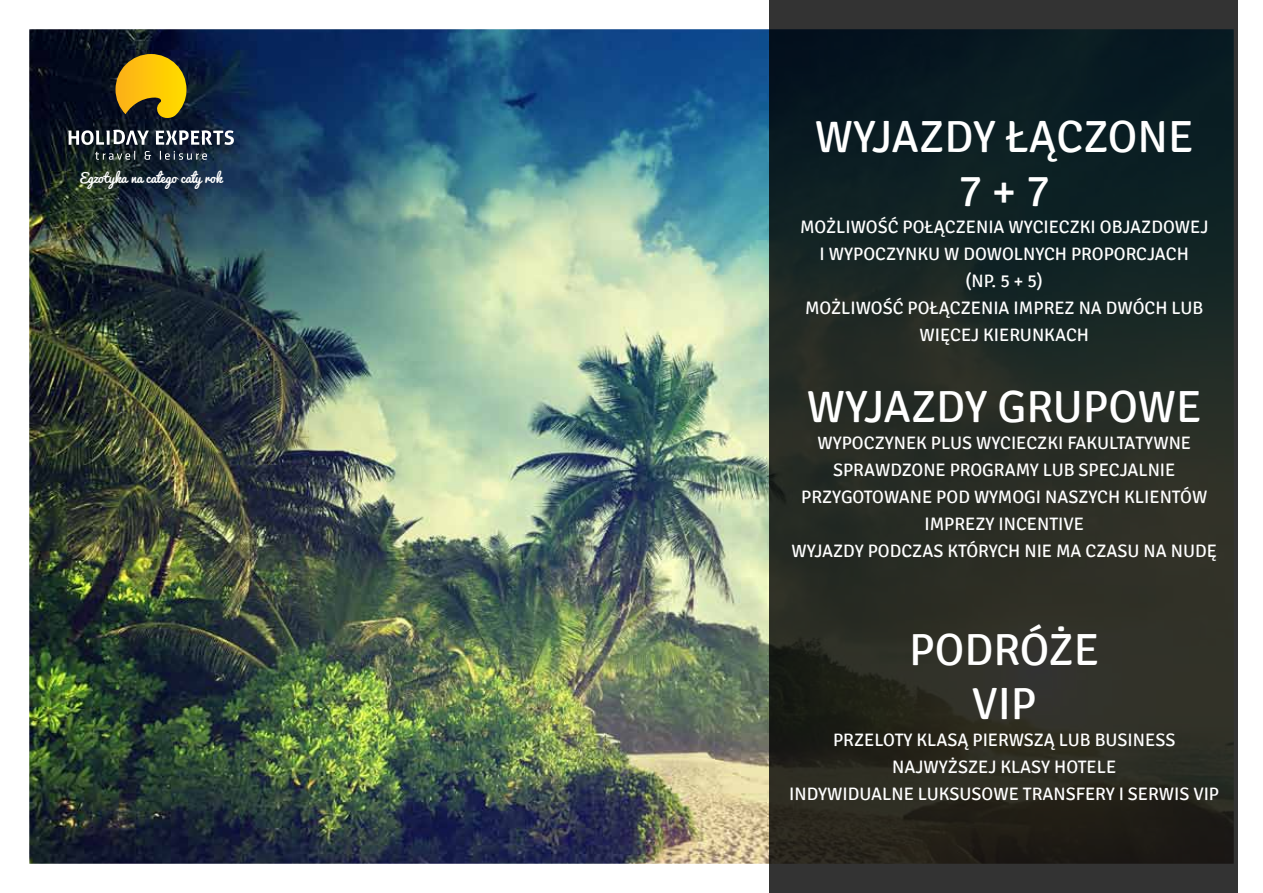
<style>
.page{position:relative;width:1263px;height:893px;background:#fff}
.page>*{position:absolute;margin:0;border:0;box-sizing:border-box;transform-origin:0 0}
.t1{font:45px/54px "Signika";color:#fff}
.t2{font:18px/27px "Signika";color:#fff;text-align:center}
.t3{font:13.2px "Pacifico";color:#fff}
</style>
<div class="page">
<img style="left:29px;top:0;width:1209px;height:893px">
<svg style="left:769px;top:0;width:468px;height:893px;background:#202723"></svg>
<svg style="left:95px;top:151px;width:40px;height:9px"></svg>
<svg style="left:145px;top:151px;width:6px;height:9px"></svg>
<svg style="left:160px;top:151px;width:47px;height:9px"></svg>
<svg style="left:115px;top:54px;width:71px;height:66px;background:#b18d12"></svg>
<svg style="left:68px;top:130px;width:81px;height:15px"></svg>
<svg style="left:155px;top:130px;width:79px;height:15px"></svg>
<p class="t3" style="left:80px;top:171px;width:144px">Egzotyka na całego cały rok</p>
<h1 class="t1" style="left:958px;top:110px;width:93px;text-indent:47px">ŁĄCZONE<br>7 + 7</h1>
<p class="t2" style="left:800px;top:214px;width:410px">MOŻLIWOŚĆ POŁĄCZENIA WYCIECZKI OBJAZDOWEJ<br>I WYPOCZYNKU W DOWOLNYCH PROPORCJACH<br>(NP. 5 + 5)<br>MOŻLIWOŚĆ POŁĄCZENIA IMPREZ NA DWÓCH LUB<br>WIĘCEJ KIERUNKACH</p>
<h1 class="t1" style="left:815px;top:110px;width:27px">WYJAZDY</h1>
<h1 class="t1" style="left:807px;top:380px;width:27px">WYJAZDY</h1>
<h1 class="t1" style="left:997px;top:380px;width:30px">GRUPOWE</h1>
<p class="t2" style="left:817px;top:430px;width:375px">WYPOCZYNEK PLUS WYCIECZKI FAKULTATYWNE</p>
<p class="t2" style="left:833px;top:457px;width:344px">SPRAWDZONE PROGRAMY LUB SPECJALNIE</p>
<p class="t2" style="left:801px;top:484px;width:408px">PRZYGOTOWANE POD WYMOGI NASZYCH KLIENTÓW</p>
<p class="t2" style="left:924px;top:511px;width:31px">IMPREZY</p>
<p class="t2" style="left:998px;top:511px;width:10px">INCENTI</p>
<p class="t2" style="left:791px;top:511px;width:427px;text-align:left;text-indent:272px">VE<br>WYJAZDY PODCZAS KTÓRYCH NIE MA CZASU NA NUDĘ</p>
<h1 class="t1" style="left:909px;top:623px;width:28px">PODRÓŻE</h1>
<h1 class="t1" style="left:972px;top:677px;width:44px">VIP</h1>
<p class="t2" style="left:789px;top:727px;width:422px">PRZELOTY KLASĄ PIERWSZĄ LUB BUSINESS<br>NAJWYŻSZEJ KLASY HOTELE<br>I NDYWIDUALNE LUKSUSOWE TRANSFERY I SERWIS VIP</p>
</div>
